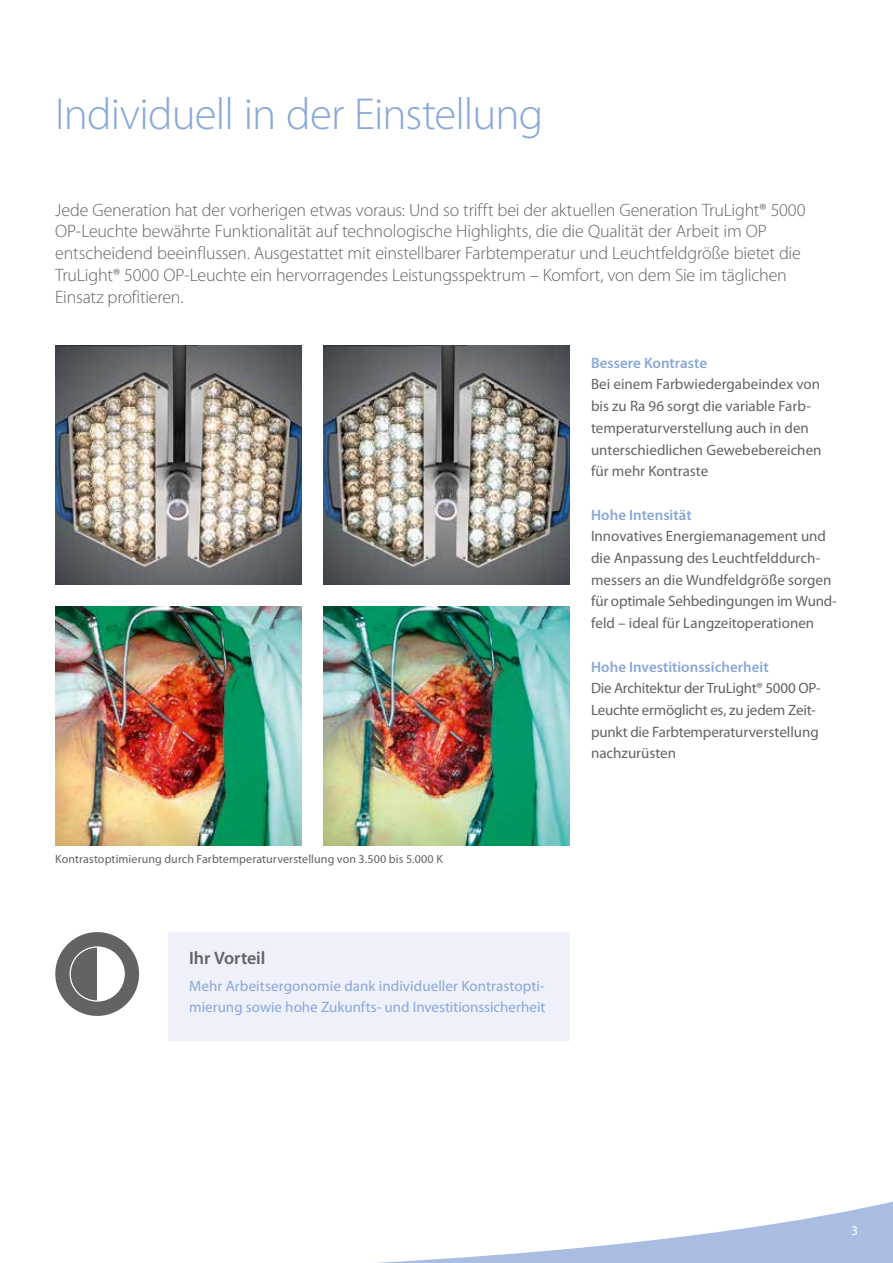
<style>
.page{position:relative;width:893px;height:1263px;background:#fff}
.page>*{position:absolute;margin:0;border:0;box-sizing:border-box;transform-origin:0 0}
.t1{font:300 45px "Myriad Pro";letter-spacing:-.02em;color:#88a8d8}
.t2{font:300 18px/21.8px "Myriad Pro";letter-spacing:-.01em;color:#636362}
.t3{font:600 18px "Myriad Pro";letter-spacing:-.005em;color:#636362}
.t4{font:15px/21.8px "Myriad Pro";color:#636362}
.t5{font:15px/21px "Myriad Pro";color:#88a8d8}
.t6{font:600 15px "Myriad Pro";color:#88a8d8}
.t7{font:13.5px "Myriad Pro";color:#fff}
.t8{font:12px "Myriad Pro";letter-spacing:.005em;color:#636362}
</style>
<div class="page">
<svg style="left:376px;top:1201px;width:517px;height:62px"></svg>
<img style="left:55px;top:346px;width:247px;height:239px">
<div style="left:168px;top:932px;width:402px;height:109px;background:#eef1fa"></div>
<img style="left:55px;top:606px;width:247px;height:239px">
<img style="left:323px;top:346px;width:247px;height:239px">
<img style="left:323px;top:606px;width:247px;height:239px">
<div style="left:55px;top:932px;width:84px;height:84px;background:#636362;border-radius:50%"></div>
<div style="left:70px;top:947px;width:54px;height:54px;background:#fff;border-radius:50%"></div>
<div style="left:70px;top:947px;width:27px;height:54px;background:#636362"></div>
<div style="left:70px;top:946px;width:55px;height:56px;border:1px solid #fff;border-radius:50%"></div>
<h1 class="t1" style="left:55px;top:89px;width:490px">Individuell in der Einstellung</h1>
<p class="t2" style="left:55px;top:199px;width:752px">Jede Generation hat der vorherigen etwas voraus: Und so trifft bei der aktuellen Generation TruLight® 5000<br>OP-Leuchte bewährte Funktionalität auf technologische Highlights, die die Qualität der Arbeit im OP entscheidend beeinflussen. Ausgestattet mit einstellbarer Farbtemperatur und Leuchtfeldgröße bietet die TruLight® 5000 OP-Leuchte ein hervorragendes Leistungsspektrum – Komfort, von dem Sie im täglichen Einsatz profitieren.</p>
<p class="t8" style="left:55px;top:852px;width:389px">Kontrastoptimierung durch Farbtemperaturverstellung von 3.500 bis 5.000 K</p>
<p class="t3" style="left:189px;top:948px;width:78px">Ihr Vorteil</p>
<p class="t5" style="left:189px;top:976px;width:358px">Mehr Arbeitsergonomie dank individueller Kontrastopti&shy;mierung sowie hohe Zukunfts- und Investitionssicherheit</p>
<p class="t6" style="left:591px;top:354px;width:118px">Bessere Kontraste</p>
<p class="t4" style="left:591px;top:374px;width:232px">Bei einem Farbwiedergabeindex von bis zu Ra 96 sorgt die variable Farb&shy;temperaturverstellung auch in den unterschiedlichen Gewebebereichen für mehr Kontraste</p>
<p class="t6" style="left:591px;top:506px;width:102px">Hohe Intensität</p>
<p class="t4" style="left:591px;top:526px;width:246px">Innovatives Energiemanagement und die Anpassung des Leuchtfelddurch&shy;messers an die Wundfeldgröße sorgen für optimale Sehbedingungen im Wund&shy;feld – ideal für Langzeitoperationen</p>
<p class="t6" style="left:591px;top:658px;width:179px">Hohe Investitionssicherheit</p>
<p class="t4" style="left:591px;top:678px;width:230px">Die Architektur der TruLight® 5000 OP-<br>Leuchte ermöglicht es, zu jedem Zeit&shy;punkt die Farbtemperaturverstellung nachzurüsten</p>
<p class="t7" style="left:851px;top:1223px;width:8px">3</p>
</div>
